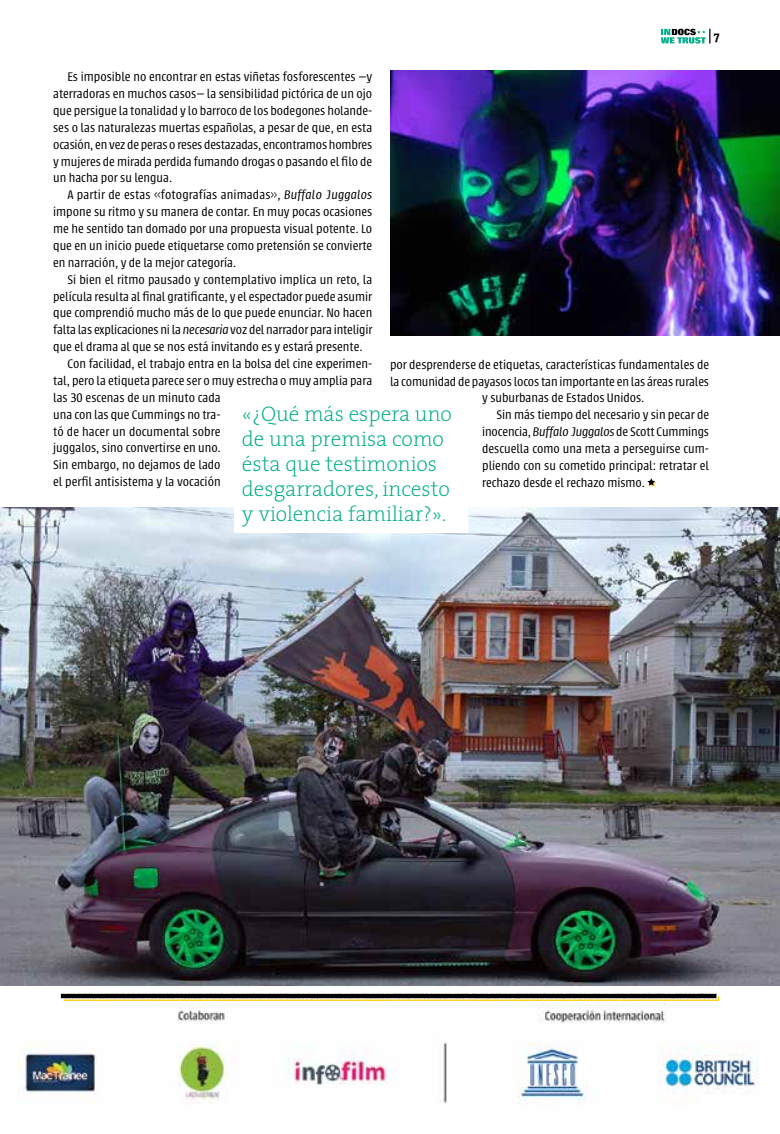
<style>
.page{position:relative;width:780px;height:1134px;background:#fff}
.page>*{position:absolute;margin:0;border:0;box-sizing:border-box;transform-origin:0 0}
.t1{font:200 21.25px/25px "The Serif";color:#00ad89}
.t2{font:300 13.75px/16.9px "Urbana";color:#000;text-align:justify}
.t3{font:700 12.5px "The Serif";color:#000}
.s1{font-style:italic}
</style>
<div class="page">
<svg style="left:61px;top:994px;width:658px;height:7px;background:#655b35"></svg>
<img style="left:0;top:508px;width:780px;height:477px">
<div style="left:235px;top:401px;width:233px;height:131px;background:#fff"></div>
<svg style="left:647px;top:478px;width:9px;height:9px"></svg>
<img style="left:390px;top:71px;width:390px;height:265px">
<img style="left:18px;top:1004px;width:740px;height:100px">
<svg style="left:661px;top:29px;width:49px;height:15px"></svg>
<p class="t3" style="left:713px;top:26px;width:7px">7</p>
<p class="t2" style="left:53px;top:69px;width:321px;text-indent:14px">Es imposible no encontrar en estas viñetas fosforescentes —y aterradoras en muchos casos— la sensibilidad pictórica de un ojo que persigue la tonalidad y lo barroco de los bodegones holande&shy;ses o las naturalezas muertas españolas, a pesar de que, en esta ocasión, en vez de peras o reses destazadas, encontramos hombres y mujeres de mirada perdida fumando drogas o pasando el filo de un hacha por su lengua.</p>
<p class="t2" style="left:53px;top:187px;width:320px;text-indent:14px">A partir de estas «fotografías animadas», <span class="s1">Buffalo Juggalos </span>impone su ritmo y su manera de contar. En muy pocas ocasiones me he sentido tan domado por una propuesta visual potente. Lo que en un inicio puede etiquetarse como pretensión se convierte en narración, y de la mejor categoría.</p>
<p class="t2" style="left:67px;top:271px;width:306px">Si bien el ritmo pausado y contemplativo implica un reto, la</p>
<p class="t2" style="left:53px;top:288px;width:320px">película resulta al final gratificante, y el espectador puede asumir</p>
<p class="t2" style="left:53px;top:305px;width:320px">que comprendió mucho más de lo que puede enunciar. No hacen</p>
<p class="t2" style="left:53px;top:322px;width:321px">falta las explicaciones ni la <span class="s1">necesaria</span> voz del narrador para inteligir</p>
<p class="t2" style="left:53px;top:339px;width:311px">que el drama al que se nos está invitando es y estará presente.</p>
<p class="t2" style="left:67px;top:355px;width:306px">Con facilidad, el trabajo entra en la bolsa del cine experimen-</p>
<p class="t2" style="left:53px;top:372px;width:320px">tal, pero la etiqueta parece ser o muy estrecha o muy amplia para</p>
<p class="t2" style="left:53px;top:389px;width:169px">las 30 escenas de un minuto cada</p>
<p class="t2" style="left:53px;top:406px;width:169px">una con las que Cummings no tra-</p>
<p class="t2" style="left:53px;top:423px;width:169px">tó de hacer un documental sobre</p>
<p class="t2" style="left:53px;top:440px;width:169px">juggalos, sino convertirse en uno.</p>
<p class="t2" style="left:53px;top:457px;width:169px">Sin embargo, no dejamos de lado</p>
<p class="t2" style="left:53px;top:474px;width:169px">el perfil antisistema y la vocación</p>
<p class="t2" style="left:390px;top:356px;width:320px">por desprenderse de etiquetas, características fundamentales de</p>
<p class="t2" style="left:390px;top:373px;width:320px">la comunidad de payasos locos tan importante en las áreas rurales</p>
<p class="t2" style="left:482px;top:390px;width:164px">y suburbanas de Estados Unidos.</p>
<p class="t2" style="left:496px;top:407px;width:214px">Sin más tiempo del necesario y sin pecar de</p>
<p class="t2" style="left:482px;top:424px;width:228px">inocencia, <span class="s1">Buffalo Juggalos</span> de Scott Cummings</p>
<p class="t2" style="left:482px;top:440px;width:228px">descuella como una meta a perseguirse cum-</p>
<p class="t2" style="left:482px;top:457px;width:228px">pliendo con su cometido principal: retratar el</p>
<p class="t2" style="left:482px;top:474px;width:164px">rechazo desde el rechazo mismo.</p>
<h1 class="t1" style="left:242px;top:400px;width:211px">«¿Qué más espera uno de una premisa como ésta que testimonios desgarradores, incesto y violencia familiar?».</h1>
</div>
